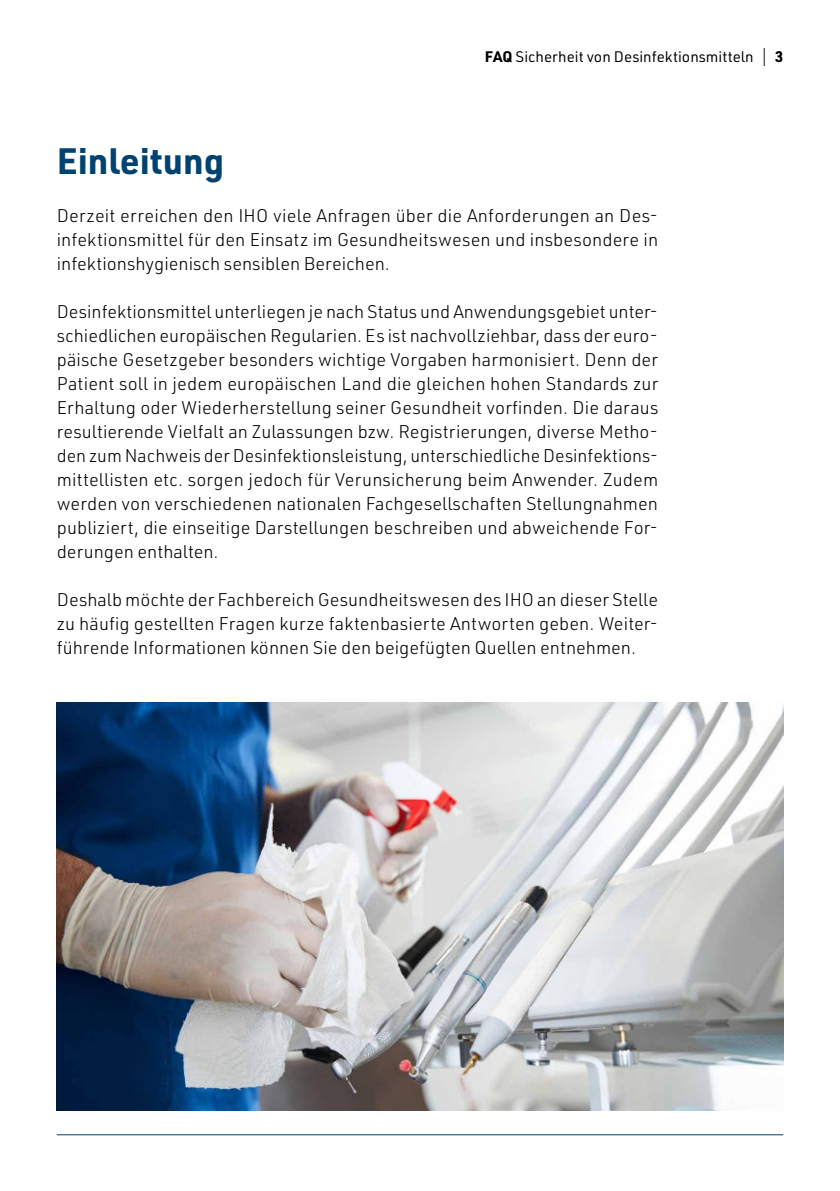
<style>
.page{position:relative;width:840px;height:1191px;background:#fff}
.page>*{position:absolute;margin:0;border:0;box-sizing:border-box;transform-origin:0 0}
.t1{font:700 36px "URWDIN";color:#004270}
.t2{font:300 18px/24px "URWDIN";color:#000;text-align:justify}
.t3{font:15px "URWDIN";color:#000}
.s1{font-weight:700}
.s2{font-size:20.4px}
</style>
<div class="page">
<hr style="left:57px;top:1134px;width:725px;height:1px;background:#004270">
<img style="left:57px;top:702px;width:725px;height:408px">
<p class="t3" style="left:484px;top:50px;width:299px"><span class="s1">FAQ</span> Sicherheit von Desinfektionsmitteln <span class="s2">|</span> <span class="s1">3</span></p>
<h1 class="t1" style="left:57px;top:145px;width:169px">Einleitung</h1>
<p class="t2" style="left:57px;top:204px;width:602px">Derzeit erreichen den IHO viele Anfragen über die Anforderungen an Des&shy;infektionsmittel für den Einsatz im Gesundheitswesen und insbesondere in infektionshygienisch sensiblen Bereichen.</p>
<p class="t2" style="left:57px;top:300px;width:602px">Desinfektionsmittel unterliegen je nach Status und Anwendungsgebiet unter&shy;schiedlichen europäischen Regularien. Es ist nachvollziehbar, dass der euro&shy;päische Gesetzgeber besonders wichtige Vorgaben harmonisiert. Denn der Patient soll in jedem europäischen Land die gleichen hohen Standards zur Erhaltung oder Wiederherstellung seiner Gesundheit vorfinden. Die daraus resultierende Vielfalt an Zulassungen bzw. Registrierungen, diverse Metho&shy;den zum Nachweis der Desinfektionsleistung, unterschiedliche Desinfektions&shy;mittellisten etc. sorgen jedoch für Verunsicherung beim Anwender. Zudem werden von verschiedenen nationalen Fachgesellschaften Stellungnahmen publiziert, die einseitige Darstellungen beschreiben und abweichende For&shy;derungen enthalten.</p>
<p class="t2" style="left:57px;top:588px;width:602px">Deshalb möchte der Fachbereich Gesundheitswesen des IHO an dieser Stelle zu häufig gestellten Fragen kurze faktenbasierte Antworten geben. Weiter&shy;führende Informationen können Sie den beigefügten Quellen entnehmen.</p>
</div>
